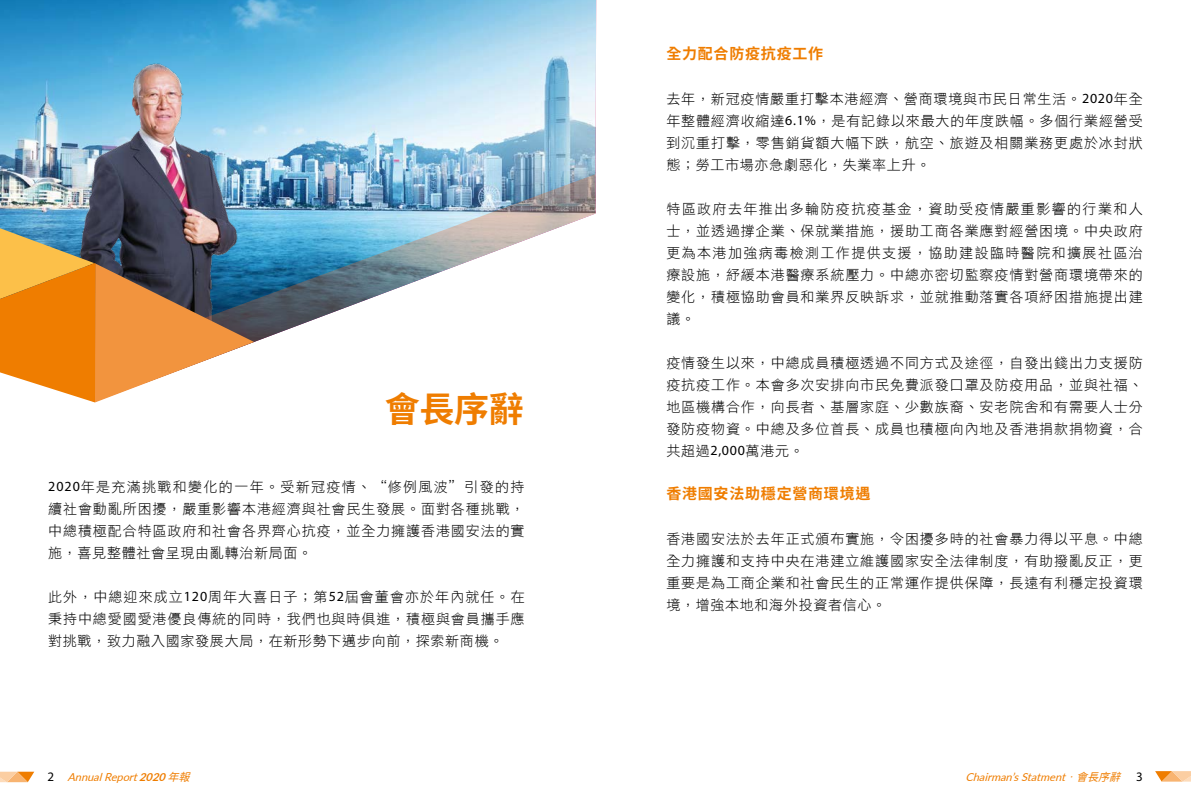
<style>
.page{position:relative;width:1191px;height:808px;background:#fff}
.page>*{position:absolute;margin:0;border:0;box-sizing:border-box;transform-origin:0 0}
.t1{font:700 35px "Noto Sans CJ Ktc";color:#ef7d00}
.t2{font:700 15px "Noto Sans CJ Ktc";letter-spacing:.05em;color:#ef7d00}
.t3{font:14px/22px "DF Li Hei W3 WIN BF";letter-spacing:.065em;color:#000;text-align:justify}
.t4{font:italic 11px "Lato";color:#ef7d00}
.s1{font-family:"Myriad Pro"}
.s2{font-family:"Myriad Pro";font-style:normal;font-size:13px;color:#000}
.s3{font-weight:700}
.s4{font-family:"Noto Sans CJ Ktc"}
.s5{font-family:"Adobe Ming Std";font-weight:300}
</style>
<div class="page">
<img style="left:0;top:0;width:596px;height:228px">
<img style="left:67px;top:38px;width:227px;height:190px">
<img style="left:197px;top:174px;width:398px;height:168px">
<svg style="left:0;top:772px;width:34px;height:10px"></svg>
<svg style="left:1155px;top:771px;width:36px;height:11px"></svg>
<svg style="left:0;top:228px;width:254px;height:174px;background:#bb8c58"></svg>
<h1 class="t1" style="left:385px;top:389px;width:140px">會長序辭</h1>
<p class="t3" style="left:48px;top:475px;width:478px"><span class="s1">2020</span>年是充滿挑戰和變化的一年。受新冠疫情、“修例風波”引發的持續社會動亂所困擾，嚴重影響本港經濟與社會民生發展。面對各種挑戰，中總積極配合特區政府和社會各界齊心抗疫，並全力擁護香港國安法的實施，喜見整體社會呈現由亂轉治新局面。</p>
<p class="t3" style="left:48px;top:585px;width:478px">此外，中總迎來成立<span class="s1">120</span>周年大喜日子；第<span class="s1">52</span>屆會董會亦於年內就任。在秉持中總愛國愛港優良傳統的同時，我們也與時俱進，積極與會員攜手應對挑戰，致力融入國家發展大局，在新形勢下邁步向前，探索新商機。</p>
<p class="t2" style="left:666px;top:45px;width:158px">全力配合防疫抗疫工作</p>
<p class="t3" style="left:666px;top:88px;width:478px">去年，新冠疫情嚴重打擊本港經濟、營商環境與市民日常生活。<span class="s1">2020</span>年全年整體經濟收縮達<span class="s1">6.1%</span>，是有記錄以來最大的年度跌幅。多個行業經營受到沉重打擊，零售銷貨額大幅下跌，航空、旅遊及相關業務更處於冰封狀態；勞工市場亦急劇惡化，失業率上升。</p>
<p class="t3" style="left:666px;top:198px;width:478px">特區政府去年推出多輪防疫抗疫基金，資助受疫情嚴重影響的行業和人士，並透過撐企業、保就業措施，援助工商各業應對經營困境。中央政府更為本港加強病毒檢測工作提供支援，協助建設臨時醫院和擴展社區治療設施，紓緩本港醫療系統壓力。中總亦密切監察疫情對營商環境帶來的變化，積極協助會員和業界反映訴求，並就推動落實各項紓困措施提出建議。</p>
<p class="t3" style="left:666px;top:352px;width:478px">疫情發生以來，中總成員積極透過不同方式及途徑，自發出錢出力支援防疫抗疫工作。本會多次安排向市民免費派發口罩及防疫用品，並與社福、地區機構合作，向長者、基層家庭、少數族裔、安老院舍和有需要人士分發防疫物資。中總及多位首長、成員也積極向內地及香港捐款捐物資，合共超過<span class="s1">2,000</span>萬港元。</p>
<p class="t2" style="left:666px;top:485px;width:205px">香港國安法助穩定營商環境遇</p>
<p class="t3" style="left:666px;top:528px;width:478px">香港國安法於去年正式頒布實施，令困擾多時的社會暴力得以平息。中總全力擁護和支持中央在港建立維護國家安全法律制度，有助撥亂反正，更重要是為工商企業和社會民生的正常運作提供保障，長遠有利穩定投資環境，增強本地和海外投資者信心。</p>
<p class="t4" style="left:48px;top:769px;width:152px"><span class="s2">2</span> AnnualReport <span class="s3">2020</span><span class="s4">年報</span></p>
<p class="t4" style="left:965px;top:769px;width:179px">Chairman’sStatment<span class="s5">．</span><span class="s4">會長序辭</span> <span class="s2">3</span></p>
</div>
